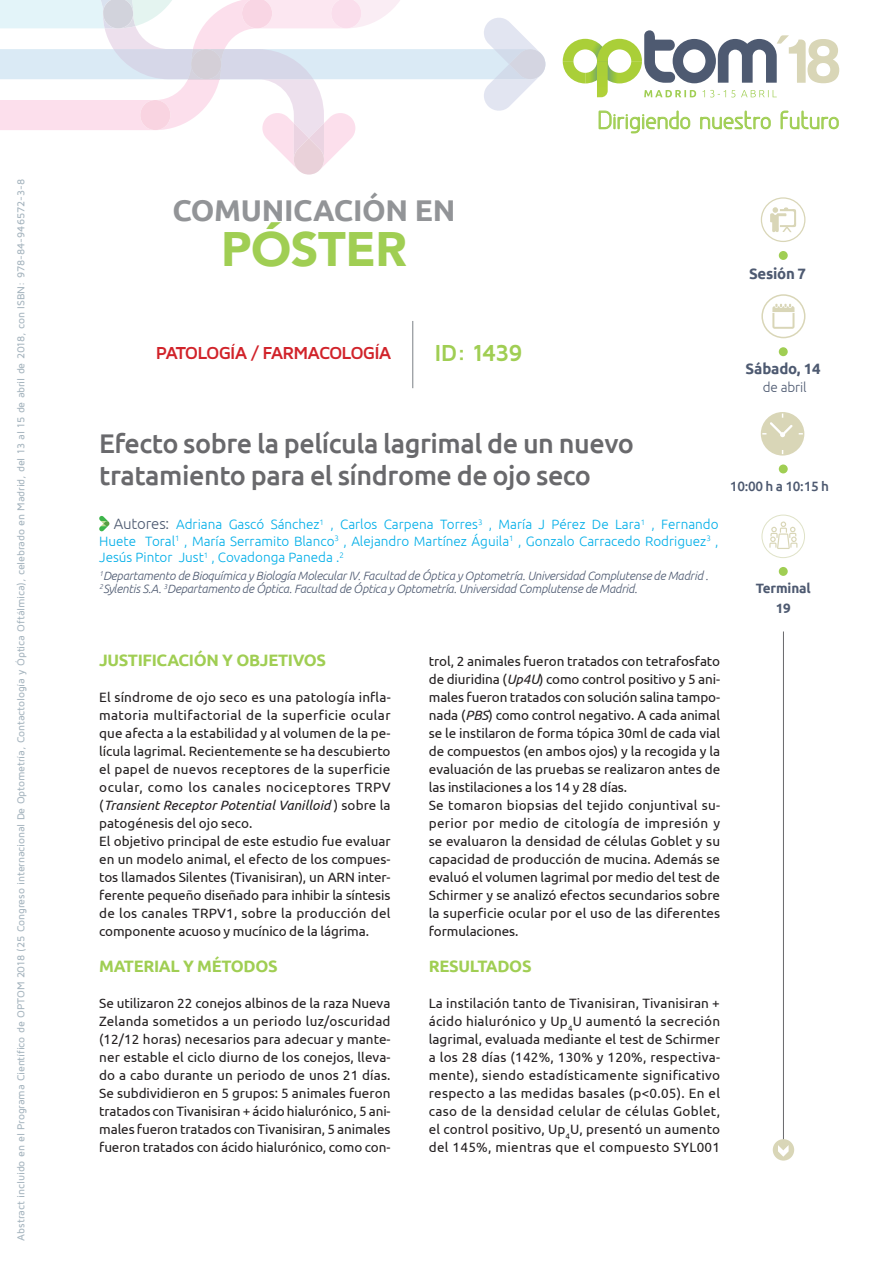
<style>
.page{position:relative;width:893px;height:1263px;background:#fff}
.page>*{position:absolute;margin:0;border:0;box-sizing:border-box;transform-origin:0 0}
.t1{font:900 48.3px "Avenir";letter-spacing:-.01em;color:#a0ce53}
.t2{font:700 30px "Ubuntu";letter-spacing:-.01em;color:#929497}
.t3{font:500 27px/31.5px "Ubuntu";letter-spacing:-.015em;color:#69696c}
.t4{font:700 24px "Maven Pro";letter-spacing:-.055em;color:#a0ce53}
.t5{font:23.4px "Greyscale Basic";color:#a0ce53}
.t6{font:700 18px "Maven Pro";letter-spacing:-.06em;color:#d1232a}
.t7{font:700 16.5px "Ubuntu";letter-spacing:-.02em;color:#a0ce53}
.t8{font:700 15px "Ubuntu";color:#4e5a71}
.t9{font:13.5px/18px "Ubuntu";color:#231f20}
.t10{font:300 13.5px/16.5px "Ubuntu";color:#00aee8;text-align:justify}
.t11{font:500 13.5px "Ubuntu";letter-spacing:-.015em;color:#4e5a71}
.t12{font:700 13.5px/19.5px "Ubuntu";color:#4e5a71;text-align:center}
.t13{font:300 13.5px "Ubuntu";letter-spacing:-.01em;color:#4e5a71}
.t14{font:italic 300 12px/13.5px "Ubuntu";letter-spacing:-.015em;color:#4e5a71}
.t15{font:500 10.5px "Maven Pro";letter-spacing:-.015em;color:#a5b4be}
.s1{font-size:15px;color:#4e5a71}
.s2{font-style:italic}
</style>
<div class="page">
<svg style="left:563px;top:30px;width:276px;height:67px"></svg>
<svg style="left:599px;top:111px;width:91px;height:22px"></svg>
<svg style="left:700px;top:111px;width:71px;height:18px"></svg>
<svg style="left:781px;top:111px;width:58px;height:18px"></svg>
<svg style="left:0;top:0;width:545px;height:175px"></svg>
<div style="left:773px;top:1139px;width:21px;height:21px;background:#d9d6b7;border-radius:50%"></div>
<svg style="left:778px;top:1145px;width:11px;height:12px"></svg>
<div style="left:761px;top:294px;width:44px;height:44px;border:2px solid #d9d6b7;border-radius:50%"></div>
<div style="left:779px;top:347px;width:9px;height:9px;background:#a0ce53;border-radius:50%"></div>
<div style="left:779px;top:251px;width:9px;height:9px;background:#a0ce53;border-radius:50%"></div>
<svg style="left:772px;top:304px;width:22px;height:25px"></svg>
<div style="left:779px;top:567px;width:9px;height:9px;background:#a0ce53;border-radius:50%"></div>
<div style="left:762px;top:515px;width:43px;height:43px;border:1px solid #dfe2c7;border-radius:50%"></div>
<svg style="left:769px;top:521px;width:28px;height:28px"></svg>
<div style="left:779px;top:464px;width:9px;height:9px;background:#a0ce53;border-radius:50%"></div>
<svg style="left:761px;top:412px;width:43px;height:44px"></svg>
<hr style="left:783px;top:631px;width:1px;height:508px;background:#69696c">
<svg style="left:761px;top:197px;width:44px;height:45px"></svg>
<hr style="left:412px;top:321px;width:1px;height:67px;background:#7a8086">
<svg style="left:99px;top:516px;width:10px;height:15px"></svg>
<p class="t15" style="left:14px;top:1240px;width:1063px;rotate:-90deg">Abstract incluido en el Programa Científico de OPTOM 2018 (25 Congreso internacional De Optometría, Contactología y Óptica Oftálmica), celebrado en Madrid, del 13 al 15 de abril de 2018, con ISBN: 978-84-946572-3-8</p>
<h2 class="t2" style="left:172px;top:192px;width:262px">COMUNICACIÓN EN</h2>
<h1 class="t1" style="left:221px;top:208px;width:187px">PÓSTER</h1>
<h3 class="t6" style="left:156px;top:341px;width:237px">PATOLOGÍA / FARMACOLOGÍA</h3>
<h3 class="t4" style="left:434px;top:338px;width:90px">ID: 1439</h3>
<h3 class="t5" style="left:597px;top:106px;width:244px">Dirigiendo nuestro futuro</h3>
<p class="t8" style="left:749px;top:264px;width:59px">SESIÓN 7</p>
<p class="t8" style="left:745px;top:360px;width:77px">SÁBADO, 14</p>
<p class="t13" style="left:763px;top:379px;width:45px">de abril</p>
<h3 class="t3" style="left:99px;top:427px;width:536px">Efecto sobre la película lagrimal de un nuevo tratamiento para el síndrome de ojo seco</h3>
<p class="t10" style="left:99px;top:516px;width:621px;text-indent:15px"><span class="s1">Autores:</span> Adriana Gascó Sánchez<sup>1</sup> , Carlos Carpena Torres<sup>3</sup> , María J Pérez De Lara<sup>1</sup> , Fernando Huete Toral<sup>1</sup> , María Serramito Blanco<sup>3</sup> , Alejandro Martínez Águila<sup>1</sup> , Gonzalo Carracedo Rodriguez<sup>3</sup> , Jesús Pintor Just<sup>1</sup> , Covadonga Paneda .<sup>2</sup></p>
<p class="t14" style="left:99px;top:569px;width:611px"><sup>1</sup>Departamento de Bioquímica y Biología Molecular IV. Facultad de Óptica y Optometría. Universidad Complutense de Madrid .<br><sup>2</sup>Sylentis S.A. <sup>3</sup>Departamento de Óptica. Facultad de Óptica y Optometría. Universidad Complutense de Madrid.</p>
<p class="t11" style="left:730px;top:478px;width:101px">10:00 h a 10:15 h</p>
<p class="t12" style="left:756px;top:578px;width:57px">TERMINAL<br>19</p>
<p class="t7" style="left:99px;top:650px;width:228px">JUSTIFICACIÓN Y OBJETIVOS</p>
<p class="t9" style="left:99px;top:688px;width:293px">El síndrome de ojo seco es una patología infla&shy;matoria multifactorial de la superficie ocular que afecta a la estabilidad y al volumen de la pe&shy;lícula lagrimal. Recientemente se ha descubierto el papel de nuevos receptores de la superficie ocular, como los canales nociceptores TRPV (<span class="s2">Transient Receptor Potential Vanilloid</span> ) sobre la patogénesis del ojo seco.<br>El objetivo principal de este estudio fue evaluar en un modelo animal, el efecto de los compues&shy;tos llamados Silentes (Tivanisiran), un ARN inter&shy;ferente pequeño diseñado para inhibir la síntesis de los canales TRPV1, sobre la producción del componente acuoso y mucínico de la lágrima.</p>
<p class="t7" style="left:99px;top:956px;width:180px">MATERIAL Y MÉTODOS</p>
<p class="t9" style="left:99px;top:994px;width:293px;text-align:justify">Se utilizaron 22 conejos albinos de la raza Nueva Zelanda sometidos a un periodo luz/oscuridad (12/12 horas) necesarios para adecuar y mante&shy;ner estable el ciclo diurno de los conejos, lleva&shy;do a cabo durante un periodo de unos 21 días.<br>Se subdividieron en 5 grupos: 5 animales fueron tratados con Tivanisiran + ácido hialurónico, 5 ani&shy;males fueron tratados con Tivanisiran, 5 animales fueron tratados con ácido hialurónico, como con-</p>
<p class="t9" style="left:429px;top:652px;width:293px">trol, 2 animales fueron tratados con tetrafosfato de diuridina (<span class="s2">Up4U</span>) como control positivo y 5 ani&shy;males fueron tratados con solución salina tampo&shy;nada (<span class="s2">PBS</span>) como control negativo. A cada animal se le instilaron de forma tópica 30ml de cada vial de compuestos (en ambos ojos) y la recogida y la evaluación de las pruebas se realizaron antes de las instilaciones a los 14 y 28 días.<br>Se tomaron biopsias del tejido conjuntival su&shy;perior por medio de citología de impresión y se evaluaron la densidad de células Goblet y su capacidad de producción de mucina. Además se evaluó el volumen lagrimal por medio del test de Schirmer y se analizó efectos secundarios sobre la superficie ocular por el uso de las diferentes formulaciones.</p>
<p class="t7" style="left:429px;top:956px;width:104px">RESULTADOS</p>
<p class="t9" style="left:429px;top:994px;width:293px;text-align:justify">La instilación tanto de Tivanisiran, Tivanisiran + ácido hialurónico y Up<sub>4</sub>U aumentó la secreción lagrimal, evaluada mediante el test de Schirmer a los 28 días (142%, 130% y 120%, respectiva&shy;mente), siendo estadísticamente significativo respecto a las medidas basales (p&lt;0.05). En el caso de la densidad celular de células Goblet, el control positivo, Up<sub>4</sub>U, presentó un aumento del 145%, mientras que el compuesto SYL001</p>
</div>
